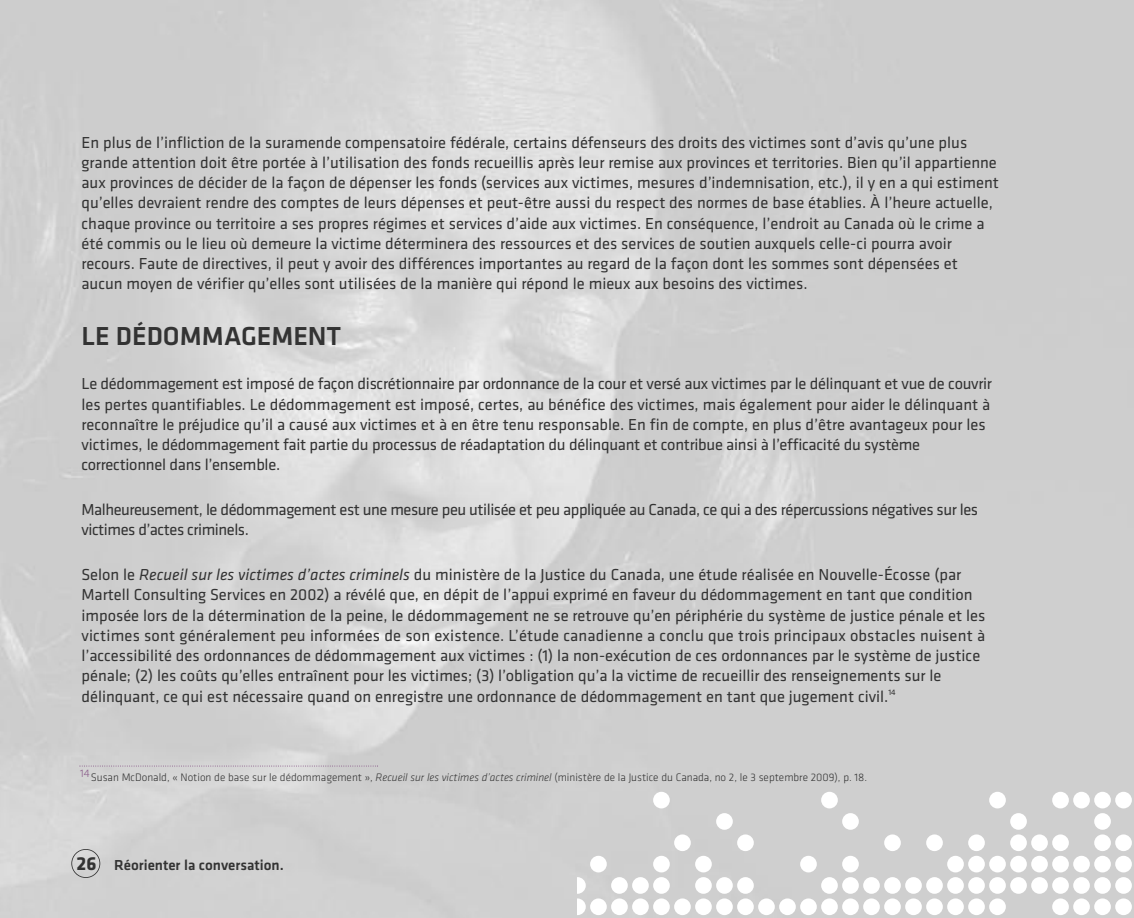
<style>
.page{position:relative;width:1134px;height:918px;background:#fff}
.page>*{position:absolute;margin:0;border:0;box-sizing:border-box;transform-origin:0 0}
.t1{font:500 27px "Klavika";color:#333}
.t2{font:16.5px/20.2px "Klavika";color:#333}
.t3{font:16.5px/20.2px "Klavika";letter-spacing:-.03em;color:#333}
.t4{font:500 15px "Klavika";color:#333}
.t5{font:300 11.25px "Klavika";color:#333}
.s1{font-style:italic}
.s2{font-weight:700;font-size:19.5px}
</style>
<div class="page">
<img style="left:0;top:0;width:1134px;height:918px">
<svg style="left:577px;top:792px;width:557px;height:126px;fill:#cfcfcf"></svg>
<div style="left:71px;top:849px;width:29px;height:29px;border:2px solid #333;border-radius:50%"></div>
<svg style="left:79px;top:766px;width:299px;height:1px"></svg>
<p class="t2" style="left:81px;top:133px;width:919px">En plus de l’infliction de la suramende compensatoire fédérale, certains défenseurs des droits des victimes sont d’avis qu’une plus grande attention doit être portée à l’utilisation des fonds recueillis après leur remise aux provinces et territories. Bien qu’il appartienne aux provinces de décider de la façon de dépenser les fonds (services aux victimes, mesures d’indemnisation, etc.), il y en a qui estiment qu’elles devraient rendre des comptes de leurs dépenses et peut-être aussi du respect des normes de base établies. À l’heure actuelle, chaque province ou territoire a ses propres régimes et services d’aide aux victimes. En conséquence, l’endroit au Canada où le crime a été commis ou le lieu où demeure la victime déterminera des ressources et des services de soutien auxquels celle-ci pourra avoir recours. Faute de directives, il peut y avoir des différences importantes au regard de la façon dont les sommes sont dépensées et aucun moyen de vérifier qu’elles sont utilisées de la manière qui répond le mieux aux besoins des victimes.</p>
<h1 class="t1" style="left:81px;top:326px;width:261px">LE DÉDOMMAGEMENT</h1>
<p class="t2" style="left:81px;top:375px;width:912px">Le dédommagement est imposé de façon discrétionnaire par ordonnance de la cour et versé aux victimes par le délinquant et vue de couvrir les pertes quantifiables. Le dédommagement est imposé, certes, au bénéfice des victimes, mais également pour aider le délinquant à reconnaître le préjudice qu’il a causé aux victimes et à en être tenu responsable. En fin de compte, en plus d’être avantageux pour les victimes, le dédommagement fait partie du processus de réadaptation du délinquant et contribue ainsi à l’efficacité du système correctionnel dans l’ensemble.</p>
<p class="t3" style="left:81px;top:501px;width:898px">Malheureusement, le dédommagement est une mesure peu utilisée et peu appliquée au Canada, ce qui a des répercussions négatives sur les victimes d’actes criminels.</p>
<p class="t2" style="left:81px;top:566px;width:905px">Selon le <span class="s1">Recueil sur les victimes d’actes criminels</span> du ministère de la Justice du Canada, une étude réalisée en Nouvelle-Écosse (par Martell Consulting Services en 2002) a révélé que, en dépit de l’appui exprimé en faveur du dédommagement en tant que condition imposée lors de la détermination de la peine, le dédommagement ne se retrouve qu’en périphérie du système de justice pénale et les victimes sont généralement peu informées de son existence. L’étude canadienne a conclu que trois principaux obstacles nuisent à l’accessibilité des ordonnances de dédommagement aux victimes : (1) la non-exécution de ces ordonnances par le système de justice pénale; (2) les coûts qu’elles entraînent pour les victimes; (3) l’obligation qu’a la victime de recueillir des renseignements sur le délinquant, ce qui est nécessaire quand on enregistre une ordonnance de dédommagement en tant que jugement civil.<sup>14</sup></p>
<p class="t5" style="left:80px;top:773px;width:789px"><sup>14</sup>Susan McDonald, « Notion de base sur le dédommagement », <span class="s1">Recueil sur les victimes d’actes criminel</span> (ministère de la Justice du Canada, no 2, le 3 septembre 2009), p. 18.</p>
<p class="t4" style="left:77px;top:860px;width:209px"><span class="s2">26</span> Réorienter la conversation.</p>
</div>
